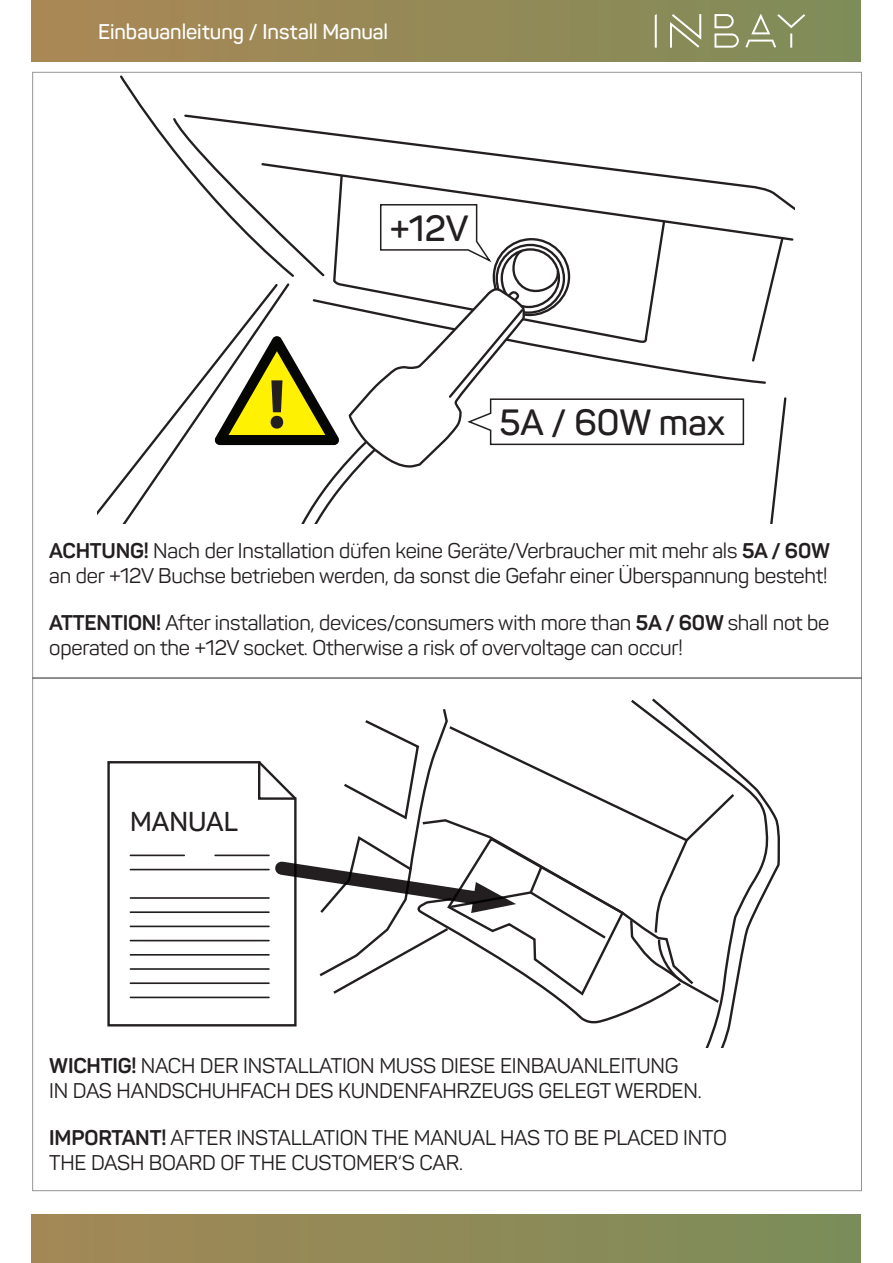
<style>
.page{position:relative;width:893px;height:1263px;background:#fff}
.page>*{position:absolute;margin:0;border:0;box-sizing:border-box;transform-origin:0 0}
.t1{font:700 70.35px "Myriad Pro";color:#231f20}
.t2{font:600 36px "Panton";color:#231f20}
.t3{font:600 27px "Panton";color:#231f20}
.t4{font:21px/25.2px "Panton";letter-spacing:-.01em;color:#231f20}
.t5{font:600 21px "Panton";letter-spacing:-.005em;color:#fff}
.s1{font-weight:700}
</style>
<div class="page">
<div style="left:32px;top:1215px;width:861px;height:48px;background:linear-gradient(to right,#a38856,#798d59)"></div>
<div style="left:32px;top:0;width:861px;height:62px;background:linear-gradient(to right,#ab8755,#7d8d59)"></div>
<svg style="left:655px;top:14px;width:150px;height:34px;background:#989d72"></svg>
<div style="left:861px;top:0;width:32px;height:1263px;background:#fff"></div>
<hr style="left:33px;top:678px;width:828px;height:1px;background:#231f20">
<svg style="left:652px;top:698px;width:128px;height:349px"></svg>
<svg style="left:107px;top:761px;width:149px;height:266px"></svg>
<svg style="left:256px;top:706px;width:481px;height:328px"></svg>
<hr style="left:130px;top:854px;width:54px;height:2px;background:#231f20">
<hr style="left:215px;top:854px;width:54px;height:2px;background:#231f20">
<hr style="left:130px;top:869px;width:139px;height:1px;background:#231f20">
<hr style="left:130px;top:897px;width:139px;height:2px;background:#231f20">
<hr style="left:130px;top:911px;width:139px;height:2px;background:#231f20">
<hr style="left:130px;top:925px;width:139px;height:2px;background:#231f20">
<hr style="left:130px;top:940px;width:139px;height:1px;background:#231f20">
<hr style="left:130px;top:954px;width:139px;height:2px;background:#231f20">
<hr style="left:130px;top:968px;width:139px;height:2px;background:#231f20">
<hr style="left:130px;top:982px;width:139px;height:2px;background:#231f20">
<hr style="left:130px;top:996px;width:139px;height:2px;background:#231f20">
<svg style="left:97px;top:75px;width:697px;height:448px"></svg>
<p class="t5" style="left:98px;top:18px;width:292px">Einbauanleitung / Install Manual</p>
<h1 class="t1" style="left:267px;top:358px;width:20px">!</h1>
<h2 class="t2" style="left:390px;top:206px;width:80px">+12V</h2>
<h2 class="t2" style="left:500px;top:400px;width:227px">5A / 60W max</h2>
<p class="t4" style="left:49px;top:537px;width:782px"><span class="s1">ACHTUNG!</span> Nach der Installation düfen keine Geräte/Verbraucher mit mehr als <span class="s1">5A / 60W </span>an der +12V Buchse betrieben werden, da sonst die Gefahr einer Überspannung besteht!</p>
<p class="t4" style="left:49px;top:609px;width:782px"><span class="s1">ATTENTION!</span> After installation, devices/consumers with more than <span class="s1">5A / 60W</span> shall not be operated on the +12V socket. Otherwise a risk of overvoltage can occur!</p>
<p class="t3" style="left:130px;top:805px;width:109px">MANUAL</p>
<p class="t4" style="left:49px;top:1052px;width:654px"><span class="s1">WICHTIG!</span> NACH DER INSTALLATION MUSS DIESE EINBAUANLEITUNG<br>IN DAS HANDSCHUHFACH DES KUNDENFAHRZEUGS GELEGT WERDEN.</p>
<p class="t4" style="left:49px;top:1124px;width:679px"><span class="s1">IMPORTANT!</span> AFTER INSTALLATION THE MANUAL HAS TO BE PLACED INTO<br>THE DASH BOARD OF THE CUSTOMER‘S CAR.</p>
</div>
